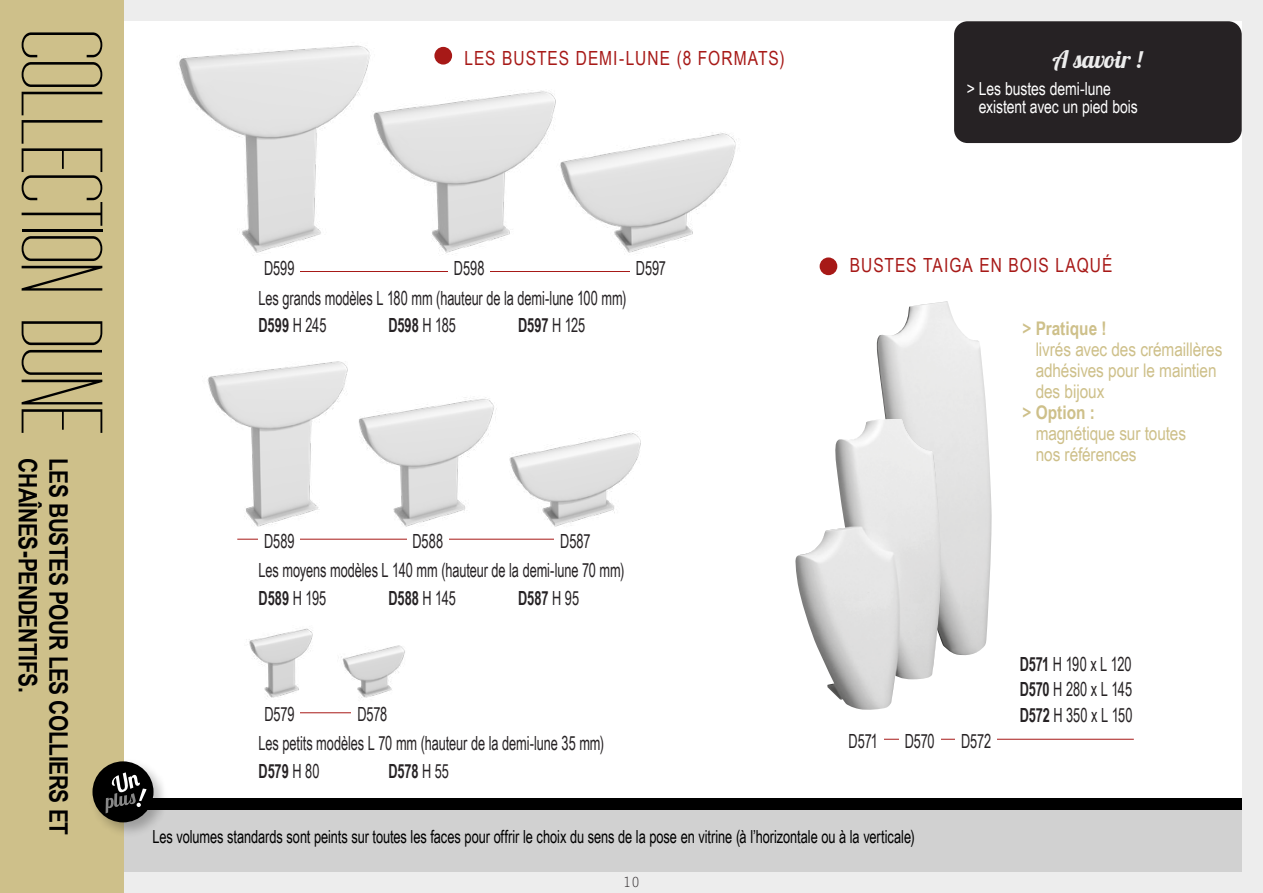
<style>
.page{position:relative;width:1263px;height:893px;background:#ededed}
.page>*{position:absolute;margin:0;border:0;box-sizing:border-box;transform-origin:0 0}
.t1{font:117px "Tall Films Expanded";letter-spacing:-.06em;color:#000}
.t2{font:700 25.5px "Arial Narrow";letter-spacing:-.015em;color:#000}
.t3{font:24px "Lobster 1.4";color:#ededed}
.t4{font:19.5px/25.5px "Arial Narrow";letter-spacing:-.005em;color:#262224;text-align:justify;scale:.8 1}
.t5{font:700 19.5px "Arial Narrow";letter-spacing:-.01em;color:#262224;scale:.8 1}
.t6{font:19.5px "Arial Narrow";letter-spacing:.055em;color:#a71917}
.t7{font:18.75px/21px "Arial Narrow";letter-spacing:-.005em;color:#cec08a}
.t8{font:700 18.75px "Arial Narrow";color:#cec08a}
.t9{font:18px "Arial Narrow";letter-spacing:-.005em;color:#000;scale:.87 1}
.t10{font:18px/18px "Arial Narrow";letter-spacing:-.005em;color:#fff;scale:.95 1}
.t11{font:13.95px "Letter Gothic Std";color:#262224}
.s1{font-weight:400}
.s2{font-weight:700}
</style>
<div class="page">
<div style="left:21px;top:21px;width:1221px;height:851px;background:#fff"></div>
<div style="left:21px;top:801px;width:1221px;height:71px;background:#d1d1d1"></div>
<div style="left:21px;top:798px;width:1221px;height:12px;background:#000"></div>
<div style="left:954px;top:21px;width:288px;height:122px;background:#262224;border-radius:14px"></div>
<hr style="left:857px;top:739px;width:277px;height:1px;background:#a71917">
<hr style="left:283px;top:271px;width:371px;height:1px;background:#a71917">
<hr style="left:237px;top:539px;width:338px;height:1px;background:#a71917">
<hr style="left:259px;top:712px;width:126px;height:1px;background:#a71917">
<div style="left:842px;top:734px;width:42px;height:20px;background:#fff"></div>
<div style="left:259px;top:261px;width:41px;height:20px;background:#fff"></div>
<div style="left:259px;top:534px;width:41px;height:20px;background:#fff"></div>
<div style="left:259px;top:707px;width:41px;height:20px;background:#fff"></div>
<div style="left:899px;top:734px;width:41px;height:20px;background:#fff"></div>
<div style="left:448px;top:261px;width:42px;height:20px;background:#fff"></div>
<div style="left:407px;top:534px;width:42px;height:20px;background:#fff"></div>
<div style="left:352px;top:707px;width:41px;height:20px;background:#fff"></div>
<div style="left:955px;top:734px;width:42px;height:20px;background:#fff"></div>
<div style="left:630px;top:261px;width:42px;height:20px;background:#fff"></div>
<div style="left:554px;top:534px;width:42px;height:20px;background:#fff"></div>
<img style="left:876px;top:301px;width:116px;height:355px">
<img style="left:795px;top:419px;width:146px;height:291px">
<div style="left:0;top:0;width:123px;height:893px;background:#cec08a"></div>
<div style="left:820px;top:257px;width:17px;height:18px;background:#a71917;border-radius:50%"></div>
<div style="left:89px;top:758px;width:81px;height:80px;background:#000;opacity:.25"></div>
<div style="left:92px;top:761px;width:62px;height:61px;background:#000;border-radius:50%"></div>
<svg style="left:105px;top:772px;width:42px;height:42px"></svg>
<img style="left:207px;top:361px;width:141px;height:166px">
<img style="left:246px;top:628px;width:67px;height:70px">
<img style="left:359px;top:397px;width:138px;height:130px">
<img style="left:341px;top:645px;width:64px;height:53px">
<img style="left:509px;top:431px;width:132px;height:96px">
<img style="left:178px;top:45px;width:193px;height:208px">
<img style="left:373px;top:46px;width:183px;height:209px">
<img style="left:560px;top:132px;width:177px;height:121px">
<h1 class="t1" style="left:115px;top:27px;width:414px;rotate:90deg">COLLECTION DUNE</h1>
<h2 class="t2" style="left:47px;top:458px;width:236px;rotate:90deg">CHAÎNES-PENDENTIFS.</h2>
<h2 class="t2" style="left:78px;top:458px;width:378px;rotate:90deg">LES BUSTES POUR LES COLLIERS ET</h2>
<p class="t4" style="left:264px;top:254px;width:40px">D599</p>
<p class="t6" style="left:465px;top:43px;width:321px">LES BUSTES DEMI-LUNE (8 FORMATS)</p>
<p class="t4" style="left:454px;top:254px;width:40px">D598</p>
<p class="t4" style="left:636px;top:254px;width:39px">D597</p>
<p class="t4" style="left:259px;top:285px;width:461px">Les grands modèles L 180 mm (hauteur de la demi-lune 100 mm)</p>
<p class="t5" style="left:259px;top:311px;width:86px">D599 <span class="s1">H 245</span></p>
<p class="t5" style="left:388px;top:311px;width:86px">D598 <span class="s1">H 185</span></p>
<p class="t5" style="left:518px;top:311px;width:85px">D597 <span class="s1">H 125</span></p>
<p class="t4" style="left:264px;top:527px;width:40px">D589</p>
<p class="t4" style="left:412px;top:527px;width:40px">D588</p>
<p class="t4" style="left:560px;top:527px;width:39px">D587</p>
<p class="t4" style="left:259px;top:557px;width:459px">Les moyens modèles L 140 mm (hauteur de la demi-lune 70 mm)</p>
<p class="t5" style="left:259px;top:583px;width:86px">D589 <span class="s1">H 195</span></p>
<p class="t5" style="left:388px;top:583px;width:86px">D588 <span class="s1">H 145</span></p>
<p class="t5" style="left:518px;top:583px;width:78px">D587 <span class="s1">H 95</span></p>
<p class="t4" style="left:264px;top:701px;width:39px">D579</p>
<p class="t4" style="left:357px;top:701px;width:39px">D578</p>
<p class="t4" style="left:259px;top:730px;width:433px">Les petits modèles L 70 mm (hauteur de la demi-lune 35 mm)</p>
<p class="t5" style="left:259px;top:756px;width:78px">D579 <span class="s1">H 80</span></p>
<p class="t5" style="left:388px;top:756px;width:77px">D578 <span class="s1">H 55</span></p>
<p class="t3" style="left:1052px;top:44px;width:91px">A savoir !</p>
<p class="t10" style="left:979px;top:79px;width:169px;text-indent:-12px">&gt; Les bustes demi-lune existent avec un pied bois</p>
<p class="t6" style="left:850px;top:251px;width:264px">BUSTES TAIGA EN BOIS LAQUÉ</p>
<p class="t8" style="left:1022px;top:314px;width:86px">&gt; Pratique !</p>
<p class="t7" style="left:1036px;top:338px;width:188px">livrés avec des crémaillères adhésives pour le maintien des bijoux</p>
<p class="t8" style="left:1022px;top:398px;width:74px">&gt; Option :</p>
<p class="t7" style="left:1036px;top:422px;width:152px">magnétique sur toutes</p>
<p class="t7" style="left:1036px;top:443px;width:102px">nos références</p>
<p class="t4" style="left:848px;top:727px;width:38px">D571</p>
<p class="t4" style="left:905px;top:727px;width:39px">D570</p>
<p class="t4" style="left:961px;top:727px;width:39px">D572</p>
<p class="t4" style="left:1020px;top:651px;width:143px"><span class="s2">D571</span> H 190 x L 120<br><span class="s2">D570</span> H 280 x L 145<br><span class="s2">D572</span> H 350 x L 150</p>
<p class="t9" style="left:152px;top:824px;width:878px">Les volumes standards sont peints sur toutes les faces pour offrir le choix du sens de la pose en vitrine (à l’horizontale ou à la verticale)</p>
<p class="t11" style="left:623px;top:874px;width:18px">10</p>
</div>
